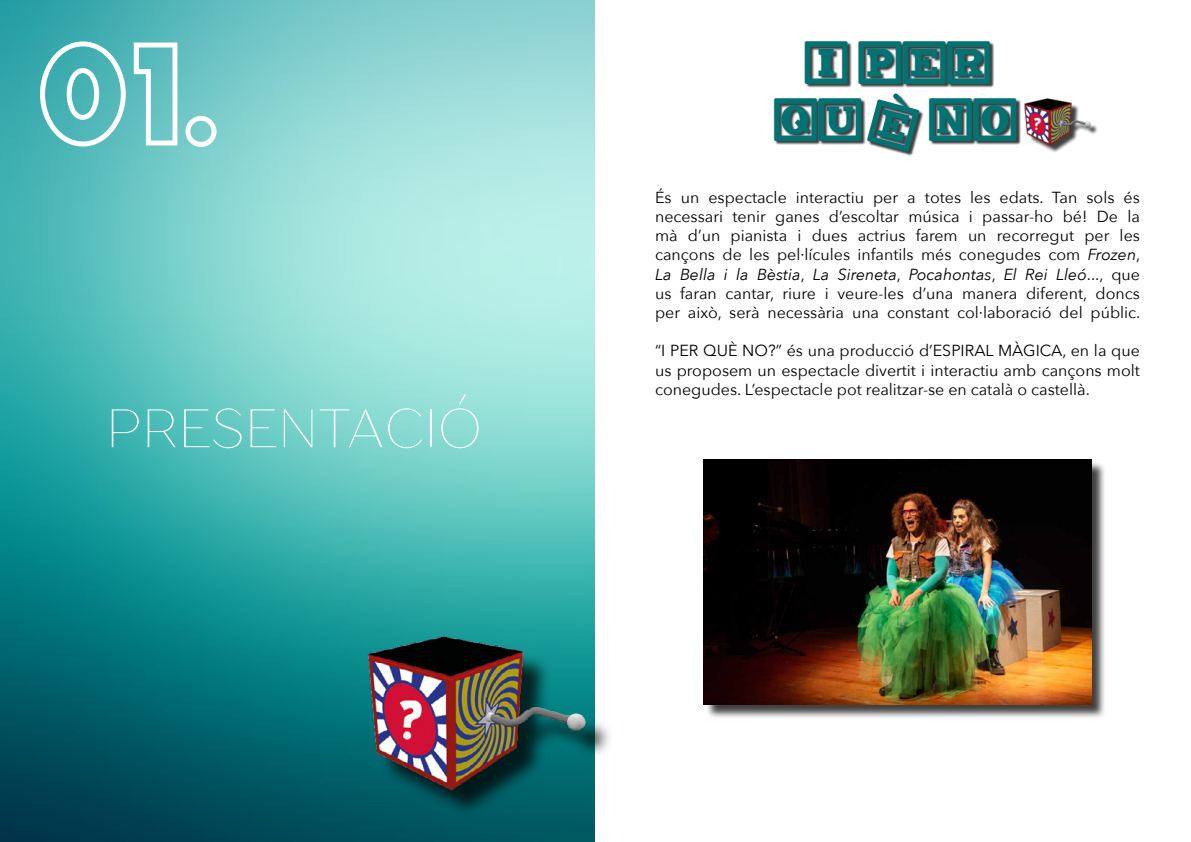
<style>
.page{position:relative;width:1191px;height:842px;background:#fff}
.page>*{position:absolute;margin:0;border:0;box-sizing:border-box;transform-origin:0 0}
.t1{font:133.5px "Vinnie Boom Bah NF";color:#fff}
.t2{font:54px "Drugs";color:#fff}
.t3{font:47.5px/57px "Chock A Block NF";color:#027273}
.t4{font:16px/19.2px "Avenir Next";color:#000;text-align:justify}
.s1{font-style:italic}
</style>
<div class="page">
<img style="left:0;top:0;width:595px;height:842px">
<div style="left:775px;top:43px;width:246px;height:113px;background:#000;opacity:.75"></div>
<div style="left:706px;top:461px;width:400px;height:258px;background:#000;opacity:.75"></div>
<img style="left:704px;top:459px;width:387px;height:245px">
<div style="left:372px;top:640px;width:242px;height:178px;background:#000;opacity:.75"></div>
<img style="left:364px;top:630px;width:225px;height:176px">
<div style="left:1026px;top:100px;width:72px;height:53px;background:#000;opacity:.75"></div>
<img style="left:1024px;top:98px;width:67px;height:51px">
<svg style="left:866px;top:89px;width:56px;height:63px"></svg>
<h1 class="t1" style="left:36px;top:-7px;width:186px">01.</h1>
<h2 class="t2" style="left:106px;top:394px;width:378px">PRESENTACIÓ</h2>
<h3 class="t3" style="left:773px;top:35px;width:219px;text-indent:31px">I PER<br>QU</h3>
<h3 class="t3" style="left:928px;top:92px;width:90px">NO</h3>
<p class="t4" style="left:655px;top:187px;width:487px">És un espectacle interactiu per a totes les edats. Tan sols és necessari tenir ganes d’escoltar música i passar-ho bé! De la mà d’un pianista i dues actrius farem un recorregut per les cançons de les pel·lícules infantils més conegudes com <span class="s1">Frozen</span>, <span class="s1">La Bella i la Bèstia</span>, <span class="s1">La Sireneta</span>, <span class="s1">Pocahontas</span>, <span class="s1">El Rei Lleó</span>..., que us faran cantar, riure i veure-les d’una manera diferent, doncs per això, serà necessària una constant col·laboració del públic.</p>
<p class="t4" style="left:655px;top:341px;width:486px">“I PER QUÈ NO?” és una producció d’ESPIRAL MÀGICA, en la que us proposem un espectacle divertit i interactiu amb cançons molt conegudes. L’espectacle pot realitzar-se en català o castellà.</p>
</div>
